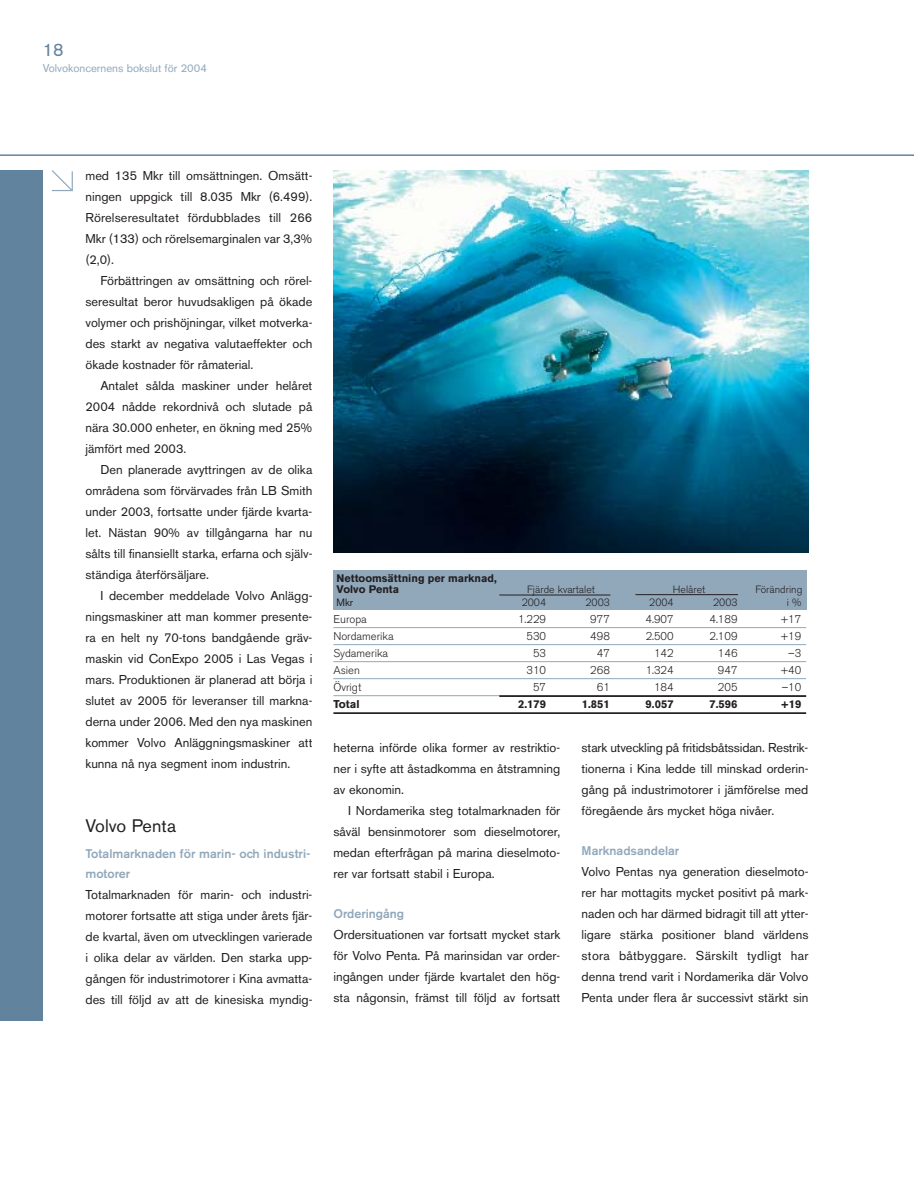
<style>
.page{position:relative;width:914px;height:1190px;background:#fff}
.page>*{position:absolute;margin:0;border:0;box-sizing:border-box;transform-origin:0 0}
.t1{font:18px "Volvo Sans";color:#231f20}
.t2{font:18px "Volvo Sans";color:#62839e}
.t3{font:12.75px/21px "Volvo Sans";color:#231f20;text-align:justify}
.t4{font:500 12.45px/19.5px "Volvo Sans";color:#91a8bb}
.t5{font:300 11.25px "Volvo Sans";color:#231f20}
.t6{font:11.25px "Volvo Sans";color:#91a8bb}
.t7{font:700 11.25px "Volvo Sans";color:#231f20}
.t8{font:700 10.8px/10.2px "Volvo Sans";color:#231f20}
.t9{font:300 10.5px "Volvo Sans";color:#231f20}
.t10{font:10.5px "Volvo Sans";color:#231f20}
</style>
<div class="page">
<div style="left:0;top:170px;width:43px;height:850px;background:#62839e"></div>
<hr style="left:0;top:154px;width:914px;height:2px;background:#62839e">
<svg style="left:51px;top:170px;width:22px;height:22px"></svg>
<img style="left:333px;top:170px;width:475px;height:383px">
<div style="left:333px;top:570px;width:474px;height:39px;background:#91a8bb"></div>
<hr style="left:499px;top:595px;width:111px;height:1px;background:#231f20">
<hr style="left:635px;top:594px;width:103px;height:1px;background:#231f20">
<hr style="left:333px;top:627px;width:473px;height:1px;background:#91a8bb">
<hr style="left:333px;top:644px;width:473px;height:1px;background:#91a8bb">
<hr style="left:333px;top:661px;width:473px;height:1px;background:#91a8bb">
<hr style="left:333px;top:678px;width:473px;height:1px;background:#91a8bb">
<hr style="left:333px;top:695px;width:473px;height:1px;background:#91a8bb">
<hr style="left:499px;top:695px;width:307px;height:2px;background:#231f20">
<hr style="left:333px;top:712px;width:473px;height:2px;background:#231f20">
<h1 class="t2" style="left:43px;top:43px;width:22px">18</h1>
<p class="t6" style="left:43px;top:64px;width:166px">Volvokoncernens bokslut för 2004</p>
<p class="t3" style="left:85px;top:166px;width:228px">med 135 Mkr till omsättningen. Omsätt&shy;ningen uppgick till 8.035 Mkr (6.499).<br>Rörelseresultatet fördubblades till 266<br>Mkr (133) och rörelsemarginalen var 3,3% (2,0).</p>
<p class="t3" style="left:85px;top:271px;width:228px;text-indent:15px">Förbättringen av omsättning och rörel&shy;seresultat beror huvudsakligen på ökade volymer och prishöjningar, vilket motverka&shy;des starkt av negativa valutaeffekter och ökade kostnader för råmaterial.</p>
<p class="t3" style="left:85px;top:376px;width:228px;text-indent:15px">Antalet sålda maskiner under helåret 2004 nådde rekordnivå och slutade på nära 30.000 enheter, en ökning med 25% jämfört med 2003.</p>
<p class="t3" style="left:85px;top:460px;width:228px;text-indent:15px">Den planerade avyttringen av de olika områdena som förvärvades från LB Smith under 2003, fortsatte under fjärde kvarta&shy;let. Nästan 90% av tillgångarna har nu sålts till finansiellt starka, erfarna och själv&shy;ständiga återförsäljare.</p>
<p class="t3" style="left:85px;top:586px;width:228px;text-indent:15px">I december meddelade Volvo Anlägg&shy;ningsmaskiner att man kommer presente&shy;ra en helt ny 70-tons bandgående gräv&shy;maskin vid ConExpo 2005 i Las Vegas i mars. Produktionen är planerad att börja i slutet av 2005 för leveranser till markna&shy;derna under 2006. Med den nya maskinen kommer Volvo Anläggningsmaskiner att kunna nå nya segment inom industrin.</p>
<h1 class="t1" style="left:85px;top:819px;width:92px">Volvo Penta</h1>
<p class="t4" style="left:85px;top:845px;width:226px">Totalmarknaden för marin- och industri&shy;motorer</p>
<p class="t3" style="left:85px;top:885px;width:228px">Totalmarknaden för marin- och industri&shy;motorer fortsatte att stiga under årets fjär&shy;de kvartal, även om utvecklingen varierade i olika delar av världen. Den starka upp&shy;gången för industrimotorer i Kina avmatta&shy;des till följd av att de kinesiska myndig-</p>
<p class="t8" style="left:336px;top:574px;width:162px">Nettoomsättning per marknad,<br>Volvo Penta</p>
<p class="t9" style="left:527px;top:585px;width:69px">Fjärde kvartalet</p>
<p class="t9" style="left:673px;top:585px;width:34px">Helåret</p>
<p class="t9" style="left:755px;top:585px;width:49px">Förändring</p>
<p class="t10" style="left:336px;top:598px;width:18px">Mkr</p>
<p class="t9" style="left:521px;top:598px;width:26px">2004</p>
<p class="t9" style="left:585px;top:598px;width:26px">2003</p>
<p class="t9" style="left:649px;top:598px;width:26px">2004</p>
<p class="t9" style="left:713px;top:598px;width:26px">2003</p>
<p class="t9" style="left:786px;top:598px;width:16px">i %</p>
<p class="t5" style="left:333px;top:615px;width:35px">Europa</p>
<p class="t5" style="left:518px;top:615px;width:30px">1.229</p>
<p class="t5" style="left:590px;top:615px;width:21px">977</p>
<p class="t5" style="left:645px;top:615px;width:30px">4.907</p>
<p class="t5" style="left:709px;top:615px;width:30px">4.189</p>
<p class="t5" style="left:780px;top:615px;width:22px">+17</p>
<p class="t5" style="left:333px;top:632px;width:62px">Nordamerika</p>
<p class="t5" style="left:526px;top:632px;width:21px">530</p>
<p class="t5" style="left:590px;top:632px;width:21px">498</p>
<p class="t5" style="left:645px;top:632px;width:30px">2.500</p>
<p class="t5" style="left:709px;top:632px;width:30px">2.109</p>
<p class="t5" style="left:780px;top:632px;width:22px">+19</p>
<p class="t5" style="left:333px;top:649px;width:56px">Sydamerika</p>
<p class="t5" style="left:533px;top:649px;width:15px">53</p>
<p class="t5" style="left:597px;top:649px;width:15px">47</p>
<p class="t5" style="left:654px;top:649px;width:21px">142</p>
<p class="t5" style="left:718px;top:649px;width:21px">146</p>
<p class="t5" style="left:788px;top:649px;width:15px">–3</p>
<p class="t5" style="left:333px;top:666px;width:28px">Asien</p>
<p class="t5" style="left:526px;top:666px;width:21px">310</p>
<p class="t5" style="left:590px;top:666px;width:21px">268</p>
<p class="t5" style="left:645px;top:666px;width:30px">1.324</p>
<p class="t5" style="left:718px;top:666px;width:21px">947</p>
<p class="t5" style="left:780px;top:666px;width:22px">+40</p>
<p class="t5" style="left:333px;top:683px;width:29px">Övrigt</p>
<p class="t5" style="left:533px;top:683px;width:15px">57</p>
<p class="t5" style="left:597px;top:683px;width:15px">61</p>
<p class="t5" style="left:654px;top:683px;width:21px">184</p>
<p class="t5" style="left:718px;top:683px;width:21px">205</p>
<p class="t5" style="left:781px;top:683px;width:21px">–10</p>
<p class="t7" style="left:333px;top:700px;width:28px">Total</p>
<p class="t7" style="left:518px;top:700px;width:30px">2.179</p>
<p class="t7" style="left:582px;top:700px;width:30px">1.851</p>
<p class="t7" style="left:645px;top:700px;width:30px">9.057</p>
<p class="t7" style="left:709px;top:700px;width:30px">7.596</p>
<p class="t7" style="left:781px;top:700px;width:22px">+19</p>
<p class="t3" style="left:333px;top:738px;width:228px">heterna införde olika former av restriktio&shy;ner i syfte att åstadkomma en åtstramning av ekonomin.</p>
<p class="t3" style="left:333px;top:801px;width:228px;text-indent:15px">I Nordamerika steg totalmarknaden för såväl bensinmotorer som dieselmotorer, medan efterfrågan på marina dieselmoto&shy;rer var fortsatt stabil i Europa.</p>
<p class="t4" style="left:333px;top:905px;width:72px">Orderingång</p>
<p class="t3" style="left:333px;top:925px;width:228px">Ordersituationen var fortsatt mycket stark för Volvo Penta. På marinsidan var order&shy;ingången under fjärde kvartalet den hög&shy;sta någonsin, främst till följd av fortsatt</p>
<p class="t3" style="left:581px;top:738px;width:228px">stark utveckling på fritidsbåtssidan. Restrik&shy;tionerna i Kina ledde till minskad orderin&shy;gång på industrimotorer i jämförelse med föregående års mycket höga nivåer.</p>
<p class="t4" style="left:581px;top:842px;width:99px">Marknadsandelar</p>
<p class="t3" style="left:581px;top:862px;width:228px">Volvo Pentas nya generation dieselmoto&shy;rer har mottagits mycket positivt på mark&shy;naden och har därmed bidragit till att ytter&shy;ligare stärka positioner bland världens stora båtbyggare. Särskilt tydligt har denna trend varit i Nordamerika där Volvo Penta under flera år successivt stärkt sin</p>
</div>
